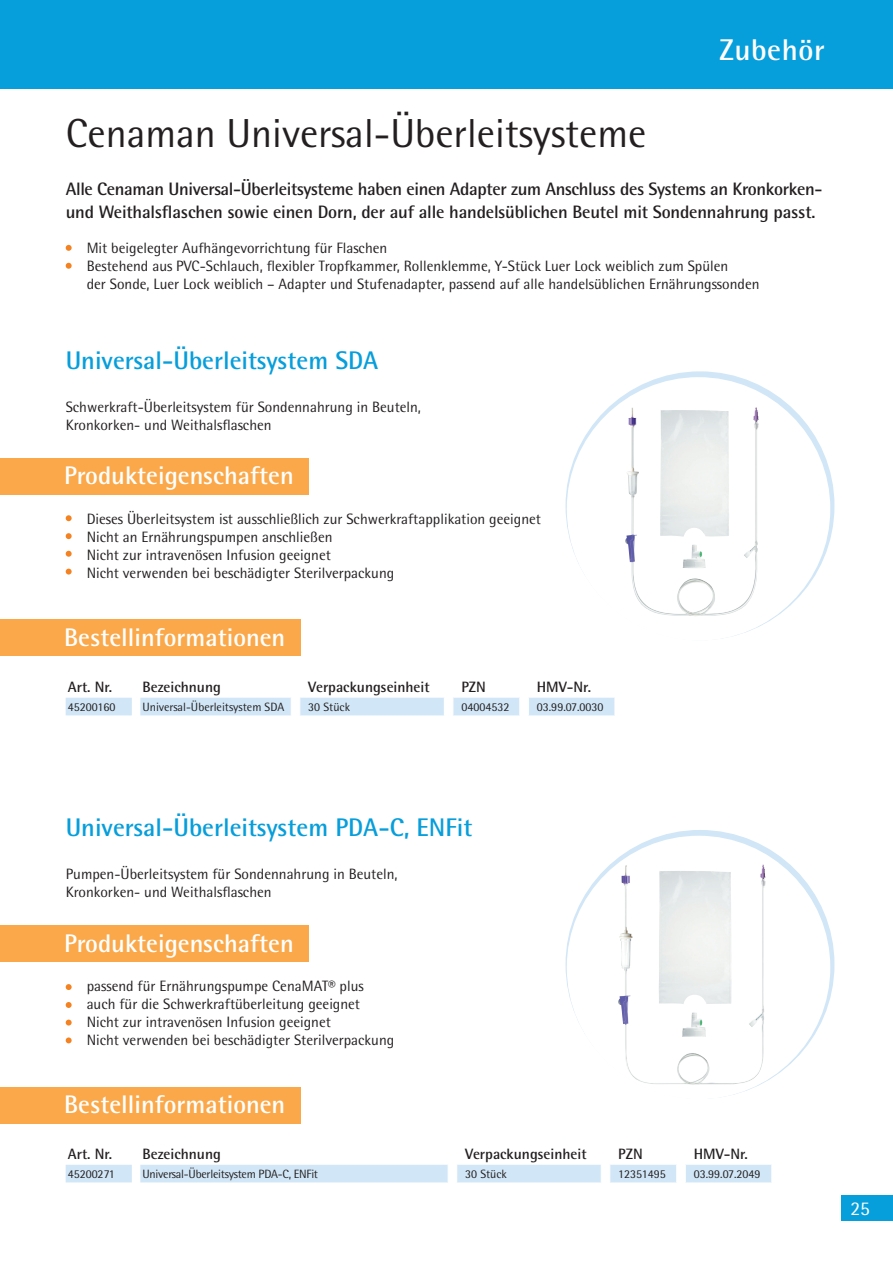
<style>
.page{position:relative;width:893px;height:1263px;background:#fff}
.page>*{position:absolute;margin:0;border:0;box-sizing:border-box;transform-origin:0 0}
.t1{font:40.5px "Rotis Semi Sans";color:#231f20}
.t2{font:700 30px "Rotis Semi Sans";letter-spacing:.02em;color:#fff}
.t3{font:700 25.5px "Rotis Semi Sans";color:#fff}
.t4{font:700 25.5px "Rotis Semi Sans";color:#069edb}
.t5{font:19.5px "Rotis Semi Sans";color:#fff}
.t6{font:700 18px/23.2px "Rotis Semi Sans";letter-spacing:-.02em;color:#231f20}
.t7{font:15px/18px "Rotis Semi Sans";color:#231f20}
.t8{font:700 15px "Rotis Semi Sans";color:#231f20}
.t9{font:12px "Rotis Semi Sans";color:#231f20}
.t10{font:12px "Rotis Semi Sans";letter-spacing:-.02em;color:#231f20}
</style>
<div class="page">
<div style="left:842px;top:1195px;width:51px;height:25px;background:#069edb"></div>
<div style="left:0;top:0;width:893px;height:88px;background:#069edb"></div>
<svg style="left:66px;top:245px;width:6px;height:6px"></svg>
<svg style="left:66px;top:515px;width:6px;height:6px"></svg>
<svg style="left:66px;top:984px;width:6px;height:6px"></svg>
<svg style="left:66px;top:263px;width:6px;height:6px"></svg>
<svg style="left:66px;top:533px;width:6px;height:6px"></svg>
<svg style="left:66px;top:1002px;width:6px;height:6px"></svg>
<svg style="left:66px;top:551px;width:6px;height:6px"></svg>
<svg style="left:66px;top:1019px;width:6px;height:6px"></svg>
<svg style="left:66px;top:569px;width:6px;height:6px"></svg>
<svg style="left:66px;top:1037px;width:6px;height:6px"></svg>
<div style="left:566px;top:371px;width:268px;height:269px;background:#d1e6f6;border-radius:50%"></div>
<div style="left:567px;top:377px;width:263px;height:264px;background:#fff;border-radius:50%"></div>
<div style="left:566px;top:830px;width:268px;height:269px;background:#d1e6f6;border-radius:50%"></div>
<div style="left:567px;top:836px;width:263px;height:263px;background:#fff;border-radius:50%"></div>
<img style="left:625px;top:407px;width:134px;height:209px">
<svg style="left:66px;top:698px;width:549px;height:17px;background:#d4e7f6"></svg>
<div style="left:66px;top:1165px;width:706px;height:17px;background:#d1e6f6"></div>
<div style="left:0;top:458px;width:309px;height:37px;background:#faa849"></div>
<div style="left:0;top:925px;width:309px;height:37px;background:#faa849"></div>
<div style="left:0;top:619px;width:300px;height:37px;background:#faa849"></div>
<div style="left:0;top:1087px;width:300px;height:37px;background:#faa849"></div>
<img style="left:618px;top:865px;width:148px;height:220px">
<h1 class="t1" style="left:66px;top:109px;width:582px">Cenaman Universal-Überleitsysteme</h1>
<h2 class="t2" style="left:719px;top:32px;width:107px">Zubehör</h2>
<p class="t6" style="left:66px;top:177px;width:758px">Alle Cenaman Universal-Überleitsysteme haben einen Adapter zum Anschluss des Systems an Kronkorken&shy;und Weithalsflaschen sowie einen Dorn, der auf alle handelsüblichen Beutel mit Sondennahrung passt.</p>
<p class="t7" style="left:87px;top:239px;width:674px">Mit beigelegter Aufhängevorrichtung für Flaschen<br>Bestehend aus PVC-Schlauch, flexibler Tropfkammer, Rollenklemme, Y-Stück Luer Lock weiblich zum Spülen<br>der Sonde, Luer Lock weiblich – Adapter und Stufenadapter, passend auf alle handelsüblichen Ernährungssonden</p>
<h3 class="t4" style="left:66px;top:344px;width:314px">Universal-Überleitsystem SDA</h3>
<p class="t7" style="left:66px;top:397px;width:357px">Schwerkraft-Überleitsystem für Sondennahrung in Beuteln,<br>Kronkorken- und Weithalsflaschen</p>
<h3 class="t3" style="left:64px;top:460px;width:231px">Produkteigenschaften</h3>
<p class="t7" style="left:87px;top:509px;width:456px">Dieses Überleitsystem ist ausschließlich zur Schwerkraftapplikation geeignet Nicht an Ernährungspumpen anschließen<br>Nicht zur intravenösen Infusion geeignet<br>Nicht verwenden bei beschädigter Sterilverpackung</p>
<h3 class="t3" style="left:64px;top:621px;width:223px">Bestellinformationen</h3>
<p class="t8" style="left:68px;top:678px;width:46px">Art. Nr.</p>
<p class="t8" style="left:142px;top:678px;width:80px">Bezeichnung</p>
<p class="t8" style="left:308px;top:678px;width:123px">Verpackungseinheit</p>
<p class="t8" style="left:461px;top:678px;width:26px">PZN</p>
<p class="t8" style="left:537px;top:678px;width:56px">HMV-Nr.</p>
<p class="t9" style="left:68px;top:700px;width:49px">45200160</p>
<p class="t9" style="left:142px;top:700px;width:143px">Universal-Überleitsystem SDA</p>
<p class="t9" style="left:308px;top:700px;width:43px">30 Stück</p>
<p class="t9" style="left:461px;top:700px;width:50px">04004532</p>
<p class="t9" style="left:537px;top:700px;width:68px">03.99.07.0030</p>
<h3 class="t4" style="left:66px;top:812px;width:408px">Universal-Überleitsystem PDA-C, ENFit</h3>
<p class="t7" style="left:66px;top:865px;width:333px">Pumpen-Überleitsystem für Sondennahrung in Beuteln,<br>Kronkorken- und Weithalsflaschen</p>
<h3 class="t3" style="left:64px;top:927px;width:231px">Produkteigenschaften</h3>
<p class="t7" style="left:87px;top:977px;width:309px">passend für Ernährungspumpe CenaMAT® plus auch für die Schwerkraftüberleitung geeignet Nicht zur intravenösen Infusion geeignet<br>Nicht verwenden bei beschädigter Sterilverpackung</p>
<h3 class="t3" style="left:64px;top:1089px;width:223px">Bestellinformationen</h3>
<p class="t8" style="left:68px;top:1145px;width:46px">Art. Nr.</p>
<p class="t8" style="left:142px;top:1145px;width:80px">Bezeichnung</p>
<p class="t8" style="left:465px;top:1145px;width:123px">Verpackungseinheit</p>
<p class="t8" style="left:618px;top:1145px;width:26px">PZN</p>
<p class="t8" style="left:694px;top:1145px;width:56px">HMV-Nr.</p>
<p class="t9" style="left:68px;top:1167px;width:48px">45200271</p>
<p class="t10" style="left:142px;top:1167px;width:177px">Universal-Überleitsystem PDA-C, ENFit</p>
<p class="t9" style="left:465px;top:1167px;width:43px">30 Stück</p>
<p class="t9" style="left:618px;top:1167px;width:49px">12351495</p>
<p class="t9" style="left:694px;top:1167px;width:68px">03.99.07.2049</p>
<h3 class="t5" style="left:850px;top:1197px;width:21px">25</h3>
</div>
